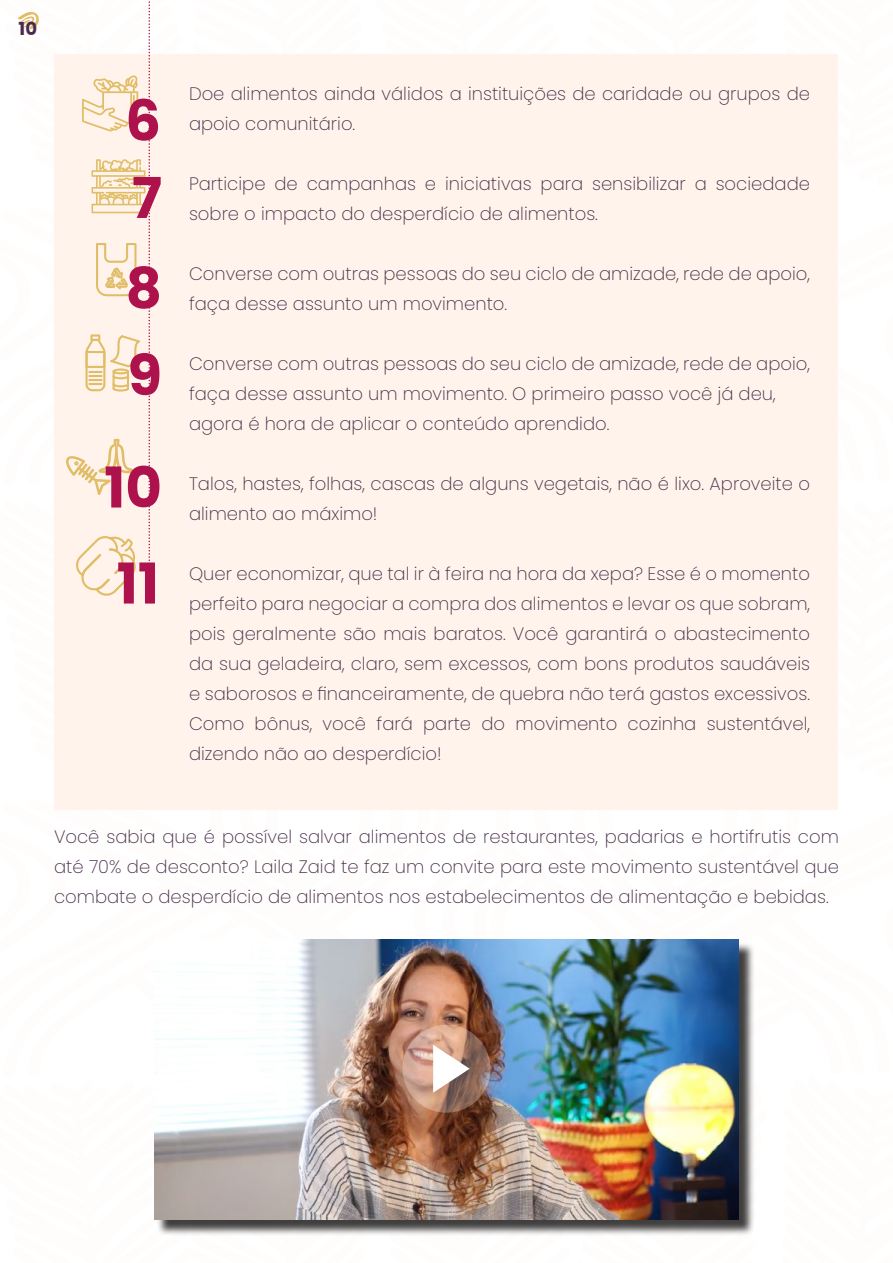
<style>
.page{position:relative;width:893px;height:1263px;background:#fff}
.page>*{position:absolute;margin:0;border:0;box-sizing:border-box;transform-origin:0 0}
.t1{font:700 56.25px/77.4px "Poppins";color:#ad124d}
.t2{font:200 18px/30px "Poppins";color:#452c48}
.t3{font:700 18px "Poppins";color:#4a294a}
</style>
<div class="page">
<svg style="left:54px;top:725px;width:1px;height:41px"></svg>
<div style="left:55px;top:54px;width:783px;height:756px;background:#fff3eb"></div>
<svg style="left:18px;top:1px;width:133px;height:596px"></svg>
<img style="left:54px;top:795px;width:700px;height:440px">
<p class="t3" style="left:19px;top:19px;width:20px">10</p>
<h1 class="t1" style="left:125px;top:82px;width:38px">6<br>7</h1>
<h1 class="t1" style="left:126px;top:250px;width:38px">8</h1>
<h1 class="t1" style="left:127px;top:337px;width:36px">9</h1>
<h1 class="t1" style="left:104px;top:440px;width:59px;line-height:96px">10<br>11</h1>
<p class="t2" style="left:189px;top:79px;width:622px">Doe alimentos ainda válidos a instituições de caridade ou grupos de apoio comunitário.</p>
<p class="t2" style="left:189px;top:169px;width:623px">Participe de campanhas e iniciativas para sensibilizar a sociedade sobre o impacto do desperdício de alimentos.</p>
<p class="t2" style="left:189px;top:259px;width:622px">Converse com outras pessoas do seu ciclo de amizade, rede de apoio, faça desse assunto um movimento.</p>
<p class="t2" style="left:189px;top:349px;width:622px">Converse com outras pessoas do seu ciclo de amizade, rede de apoio, faça desse assunto um movimento. O primeiro passo você já deu, agora é hora de aplicar o conteúdo aprendido.</p>
<p class="t2" style="left:189px;top:469px;width:623px">Talos, hastes, folhas, cascas de alguns vegetais, não é lixo. Aproveite o alimento ao máximo!</p>
<p class="t2" style="left:189px;top:559px;width:623px;text-align:justify">Quer economizar, que tal ir à feira na hora da xepa? Esse é o momento perfeito para negociar a compra dos alimentos e levar os que sobram, pois geralmente são mais baratos. Você garantirá o abastecimento da sua geladeira, claro, sem excessos, com bons produtos saudáveis e saborosos e financeiramente, de quebra não terá gastos excessivos.<br>Como bônus, você fará parte do movimento cozinha sustentável, dizendo não ao desperdício!</p>
<p class="t2" style="left:54px;top:821px;width:786px;text-align:justify">Você sabia que é possível salvar alimentos de restaurantes, padarias e hortifrutis com até 70% de desconto? Laila Zaid te faz um convite para este movimento sustentável que combate o desperdício de alimentos nos estabelecimentos de alimentação e bebidas.</p>
</div>
